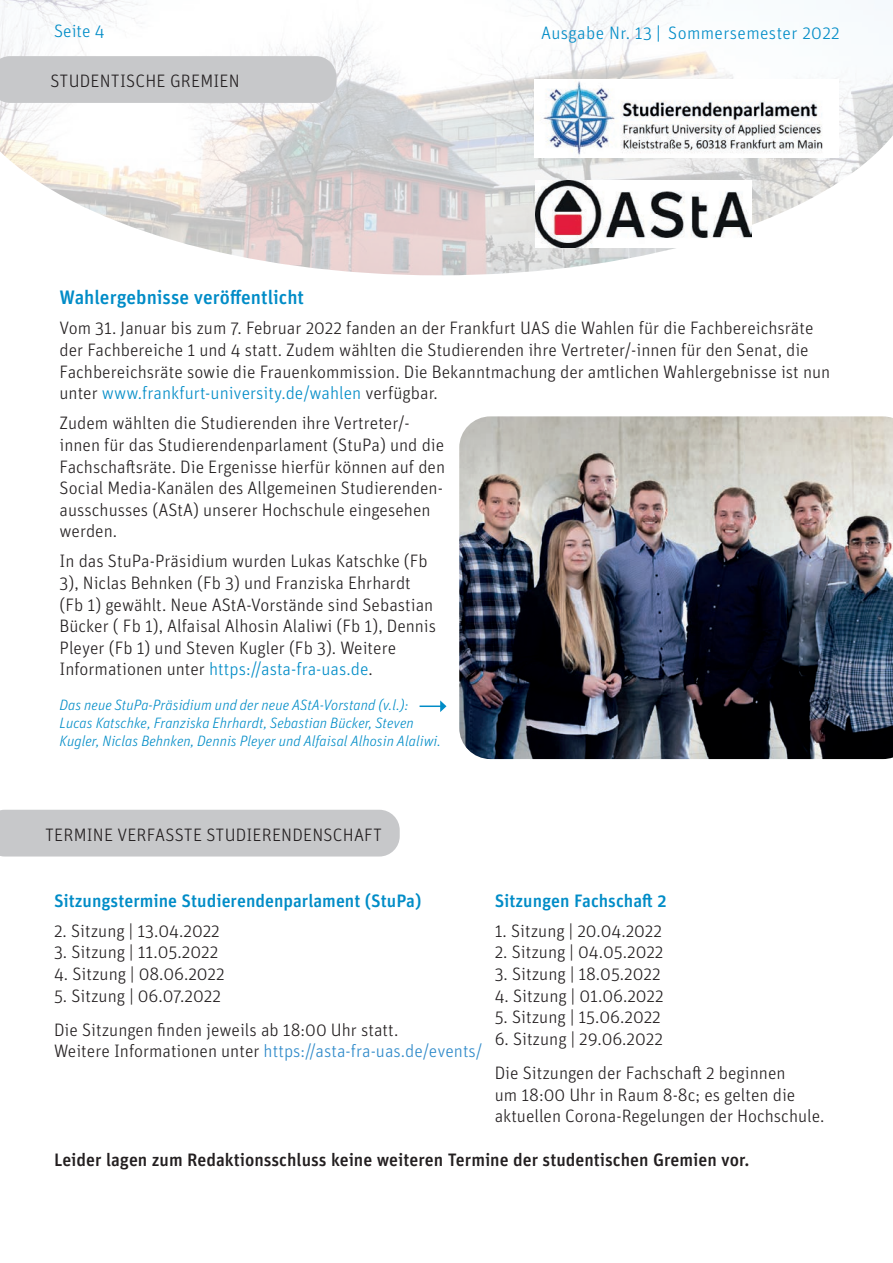
<style>
.page{position:relative;width:893px;height:1263px;background:#fff}
.page>*{position:absolute;margin:0;border:0;box-sizing:border-box;transform-origin:0 0}
.t1{font:500 19.5px "Unit Pro";color:#008cc7}
.t2{font:300 18px/21.6px "Unit Pro";color:#231f20}
.t3{font:500 18px "Unit Pro";color:#231f20}
.t4{font:500 18px "Unit Pro";color:#008cc7}
.t5{font:300 18px "Unit Pro";color:#2d89c9}
.t6{font:300 18px "Unit Pro";letter-spacing:.02em;color:#008cc7}
.t7{font:italic 300 15px/18px "Unit Pro";color:#008cc7}
.s1{font-style:italic}
.s2{color:#008cc7}
.s3{color:#231f20}
</style>
<div class="page">
<img style="left:459px;top:416px;width:434px;height:343px">
<hr style="left:420px;top:705px;width:21px;height:2px;background:#008cc7">
<svg style="left:440px;top:700px;width:6px;height:12px"></svg>
<img style="left:0;top:0;width:893px;height:275px">
<div style="left:0;top:56px;width:336px;height:47px;background:#c7c8ca"></div>
<div style="left:0;top:810px;width:400px;height:46px;background:#c7c8ca"></div>
<img style="left:535px;top:80px;width:304px;height:77px">
<img style="left:535px;top:181px;width:217px;height:67px">
<p class="t6" style="left:54px;top:19px;width:52px">Seite 4</p>
<p class="t6" style="left:541px;top:21px;width:300px">Ausgabe Nr. 13 <span class="s1">/</span>Sommersemester 2022</p>
<p class="t2" style="left:50px;top:70px;width:191px">STUDENTISCHE GREMIEN</p>
<p class="t1" style="left:60px;top:284px;width:246px">Wahlergebnisse veröffentlicht</p>
<p class="t2" style="left:60px;top:317px;width:772px">Vom 31. Januar bis zum 7. Februar 2022 fanden an der Frankfurt UAS die Wahlen für die Fachbereichsräte der Fachbereiche 1 und 4 statt. Zudem wählten die Studierenden ihre Vertreter/-innen für den Senat, die Fachbereichsräte sowie die Frauenkommission. Die Bekanntmachung der amtlichen Wahlergebnisse ist nun unter <span class="s2">www.frankfurt-university.de/wahlen</span> verfügbar.</p>
<p class="t2" style="left:60px;top:412px;width:387px">Zudem wählten die Studierenden ihre Vertreter/- innen für das Studierendenparlament (StuPa) und die Fachschaftsräte. Die Ergenisse hierfür können auf den Social Media-Kanälen des Allgemeinen Studierenden&shy;ausschusses (AStA) unserer Hochschule eingesehen werden.</p>
<p class="t2" style="left:60px;top:550px;width:378px">In das StuPa-Präsidium wurden Lukas Katschke (Fb 3), Niclas Behnken (Fb 3) und Franziska Ehrhardt (Fb 1) gewählt. Neue AStA-Vorstände sind Sebastian Bücker ( Fb 1), Alfaisal Alhosin Alaliwi (Fb 1), Dennis Pleyer (Fb 1) und Steven Kugler (Fb 3). Weitere Informationen unter <span class="s2">https://asta-fra-uas.de</span>.</p>
<p class="t7" style="left:60px;top:696px;width:383px">Das neue StuPa-Präsidium und der neue AStA-Vorstand (v.l.):<br>Lucas Katschke, Franziska Ehrhardt, Sebastian Bücker, Steven<br>Kugler, Niclas Behnken, Dennis Pleyer und Alfaisal Alhosin Alaliwi.</p>
<p class="t2" style="left:45px;top:823px;width:339px">TERMINE VERFASSTE STUDIERENDENSCHAFT</p>
<p class="t4" style="left:54px;top:887px;width:369px">Sitzungstermine Studierendenparlament (StuPa)</p>
<p class="t2" style="left:54px;top:919px;width:167px">2. Sitzung | 13.04.2022</p>
<p class="t2" style="left:54px;top:941px;width:166px">3. Sitzung | 11.05.2022</p>
<p class="t2" style="left:54px;top:962px;width:172px">4. Sitzung | 08.06.2022</p>
<p class="t2" style="left:54px;top:978px;width:346px;line-height:34.3px">5. Sitzung | 06.07.2022<br>Die Sitzungen finden jeweils ab 18:00 Uhr statt.</p>
<p class="t5" style="left:54px;top:1039px;width:430px"><span class="s3">Weitere Informationen unter</span> https://asta-fra-uas.de/events/</p>
<p class="t4" style="left:495px;top:887px;width:173px">Sitzungen Fachschaft 2</p>
<p class="t2" style="left:495px;top:919px;width:169px">1. Sitzung | 20.04.2022</p>
<p class="t2" style="left:495px;top:941px;width:170px">2. Sitzung | 04.05.2022</p>
<p class="t2" style="left:495px;top:962px;width:167px">3. Sitzung | 18.05.2022</p>
<p class="t2" style="left:495px;top:984px;width:171px">4. Sitzung | 01.06.2022</p>
<p class="t2" style="left:495px;top:1006px;width:168px">5. Sitzung | 15.06.2022</p>
<p class="t2" style="left:495px;top:1021px;width:292px;line-height:34.3px">6. Sitzung | 29.06.2022<br>Die Sitzungen der Fachschaft 2 beginnen</p>
<p class="t2" style="left:495px;top:1083px;width:331px">um 18:00 Uhr in Raum 8-8c; es gelten die aktuellen Corona-Regelungen der Hochschule.</p>
<p class="t3" style="left:54px;top:1146px;width:697px">Leider lagen zum Redaktionsschluss keine weiteren Termine der studentischen Gremien vor.</p>
</div>
